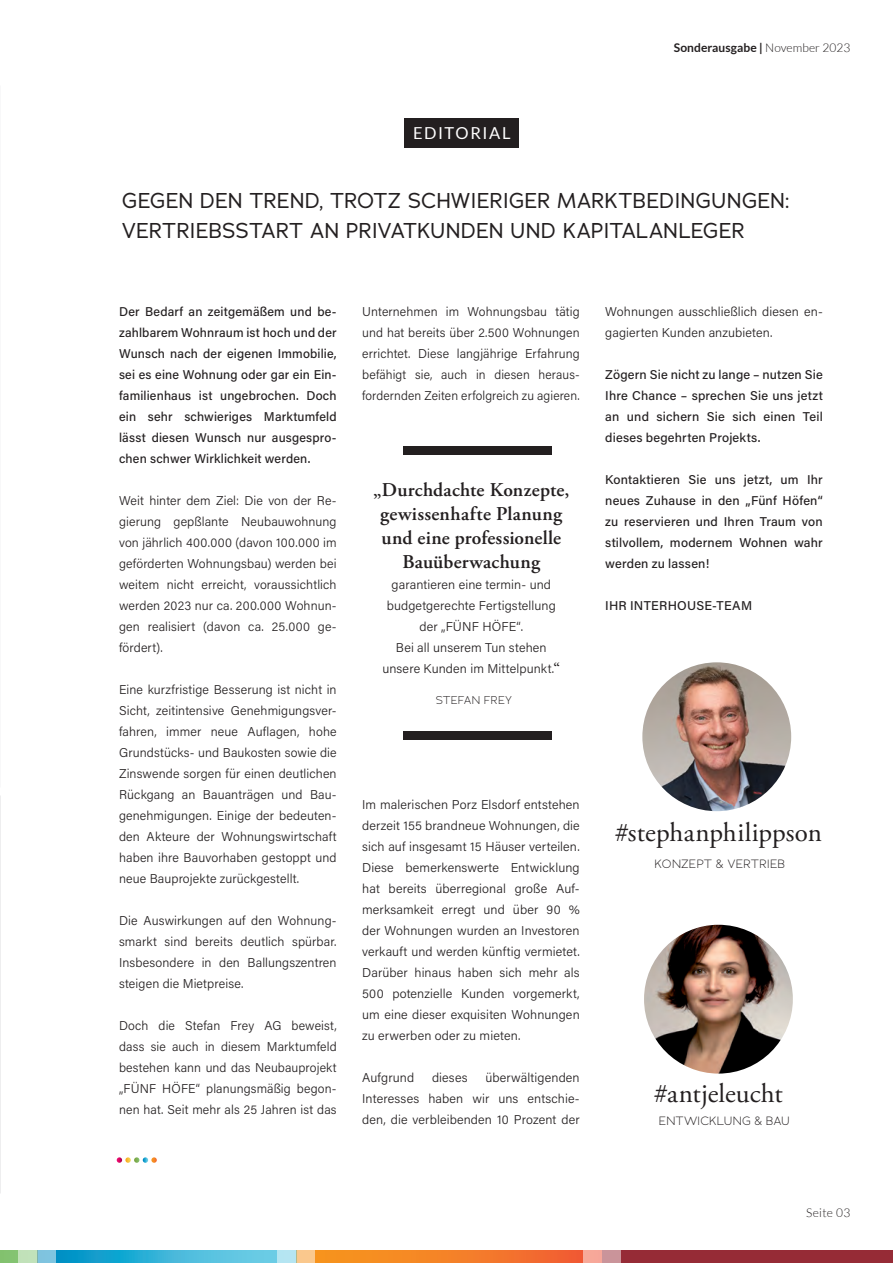
<style>
.page{position:relative;width:893px;height:1263px;background:#fff}
.page>*{position:absolute;margin:0;border:0;box-sizing:border-box;transform-origin:0 0}
.t1{font:27px "Adobe Garamond Pro";letter-spacing:.005em;color:#231f20}
.t2{font:21px/30px "Adrianna";letter-spacing:.01em;color:#231f20}
.t3{font:600 19.5px/24px "Adobe Garamond Pro";letter-spacing:.01em;color:#231f20;text-align:center}
.t4{font:16.5px "Lato";letter-spacing:.095em;color:#fff}
.t5{font:300 12.75px/21px "Acumin Pro";letter-spacing:.01em;color:#231f20;text-align:justify}
.t6{font:500 12.75px/21px "Acumin Pro";letter-spacing:.015em;color:#231f20;text-align:justify}
.t7{font:300 12px "Adrianna";letter-spacing:.04em;color:#231f20}
.t8{font:700 12px "Lato";letter-spacing:.005em;color:#231f20}
.t9{font:300 12px "Lato";letter-spacing:.025em;color:#231f20}
.t10{font:300 11.25px "Adrianna";letter-spacing:.05em;color:#231f20}
.s1{font-weight:300}
.s2{font-family:"Adobe Garamond Pro";font-weight:600;font-size:15px}
</style>
<div class="page">
<img style="left:644px;top:925px;width:149px;height:148px;border-radius:74px">
<div style="left:404px;top:118px;width:115px;height:29px;background:#231f20"></div>
<img style="left:642px;top:662px;width:149px;height:149px;border-radius:74px">
<img style="left:0;top:795px;width:1px;height:397px">
<div style="left:0;top:1250px;width:37px;height:13px;background:#83c271"></div>
<svg style="left:56px;top:1250px;width:221px;height:13px;background:#38b3d8"></svg>
<svg style="left:315px;top:1250px;width:268px;height:13px;background:#f47d27"></svg>
<div style="left:602px;top:1250px;width:291px;height:13px;background:#962b36"></div>
<svg style="left:18px;top:1250px;width:38px;height:13px"></svg>
<svg style="left:277px;top:1250px;width:38px;height:13px"></svg>
<svg style="left:583px;top:1250px;width:38px;height:13px"></svg>
<svg style="left:117px;top:1157px;width:40px;height:6px"></svg>
<div style="left:403px;top:731px;width:149px;height:9px;background:#231f20"></div>
<div style="left:403px;top:446px;width:149px;height:9px;background:#231f20"></div>
<p class="t4" style="left:413px;top:124px;width:99px">EDITORIAL</p>
<p class="t8" style="left:674px;top:41px;width:178px">Sonderausgabe | <span class="s1">November 2023</span></p>
<h2 class="t2" style="left:122px;top:185px;width:669px">GEGEN DEN TREND, TROTZ SCHWIERIGER MARKTBEDINGUNGEN:<br>VERTRIEBSSTART AN PRIVATKUNDEN UND KAPITALANLEGER</h2>
<p class="t6" style="left:119px;top:300px;width:219px">Der Bedarf an zeitgemäßem und be&shy;zahlbarem Wohnraum ist hoch und der Wunsch nach der eigenen Immobilie, sei es eine Wohnung oder gar ein Ein&shy;familienhaus ist ungebrochen. Doch ein sehr schwieriges Marktumfeld lässt diesen Wunsch nur ausgespro&shy;chen schwer Wirklichkeit werden.</p>
<p class="t5" style="left:119px;top:489px;width:219px">Weit hinter dem Ziel: Die von der Re&shy;gierung gepßlante Neubauwohnung von jährlich 400.000 (davon 100.000 im geförderten Wohnungsbau) werden bei weitem nicht erreicht, voraussichtlich werden 2023 nur ca. 200.000 Wohnun&shy;gen realisiert (davon ca. 25.000 ge&shy;fördert).</p>
<p class="t5" style="left:119px;top:678px;width:219px">Eine kurzfristige Besserung ist nicht in Sicht, zeitintensive Genehmigungsver&shy;fahren, immer neue Auflagen, hohe Grundstücks- und Baukosten sowie die Zinswende sorgen für einen deutlichen Rückgang an Bauanträgen und Bau&shy;genehmigungen. Einige der bedeuten&shy;den Akteure der Wohnungswirtschaft haben ihre Bauvorhaben gestoppt und neue Bauprojekte zurückgestellt.</p>
<p class="t5" style="left:119px;top:909px;width:219px">Die Auswirkungen auf den Wohnung&shy;smarkt sind bereits deutlich spürbar.<br>Insbesondere in den Ballungszentren steigen die Mietpreise.</p>
<p class="t5" style="left:119px;top:1014px;width:219px">Doch die Stefan Frey AG beweist, dass sie auch in diesem Marktumfeld bestehen kann und das Neubauprojekt „FÜNF HÖFE“ planungsmäßig begon&shy;nen hat. Seit mehr als 25 Jahren ist das</p>
<p class="t5" style="left:362px;top:300px;width:219px">Unternehmen im Wohnungsbau tätig und hat bereits über 2.500 Wohnungen errichtet. Diese langjährige Erfahrung befähigt sie, auch in diesen heraus&shy;fordernden Zeiten erfolgreich zu agieren.</p>
<h3 class="t3" style="left:373px;top:478px;width:198px">„Durchdachte Konzepte, gewissenhafte Planung und eine professionelle<br>Bauüberwachung</h3>
<p class="t5" style="left:382px;top:574px;width:179px;text-align:center">garantieren eine termin- und budgetgerechte Fertigstellung der „FÜNF HÖFE“.<br>Bei all unserem Tun stehen unsere Kunden im Mittelpunkt.<span class="s2">“</span></p>
<p class="t10" style="left:436px;top:693px;width:77px">STEFAN FREY</p>
<p class="t5" style="left:362px;top:793px;width:219px">Im malerischen Porz Elsdorf entstehen derzeit 155 brandneue Wohnungen, die sich auf insgesamt 15 Häuser verteilen.<br>Diese bemerkenswerte Entwicklung hat bereits überregional große Auf&shy;merksamkeit erregt und über 90 % der Wohnungen wurden an Investoren verkauft und werden künftig vermietet.<br>Darüber hinaus haben sich mehr als 500 potenzielle Kunden vorgemerkt, um eine dieser exquisiten Wohnungen zu erwerben oder zu mieten.</p>
<p class="t5" style="left:362px;top:1066px;width:54px">Aufgrund</p>
<p class="t5" style="left:432px;top:1066px;width:37px">dieses</p>
<p class="t5" style="left:362px;top:1066px;width:219px;text-indent:123px">überwältigenden Interesses haben wir uns entschie&shy;den, die verbleibenden 10 Prozent der</p>
<p class="t5" style="left:605px;top:300px;width:219px">Wohnungen ausschließlich diesen en&shy;gagierten Kunden anzubieten.</p>
<p class="t6" style="left:605px;top:363px;width:219px">Zögern Sie nicht zu lange – nutzen Sie Ihre Chance – sprechen Sie uns jetzt an und sichern Sie sich einen Teil dieses begehrten Projekts.</p>
<p class="t6" style="left:605px;top:468px;width:219px">Kontaktieren Sie uns jetzt, um Ihr neues Zuhause in den „Fünf Höfen“ zu reservieren und Ihren Traum von stilvollem, modernem Wohnen wahr werden zu lassen!</p>
<p class="t6" style="left:605px;top:594px;width:148px">IHR INTERHOUSE-TEAM</p>
<h1 class="t1" style="left:615px;top:817px;width:208px">#stephanphilippson</h1>
<p class="t7" style="left:655px;top:856px;width:132px">KONZEPT &amp; VERTRIEB</p>
<h1 class="t1" style="left:654px;top:1077px;width:130px">#antjeleucht</h1>
<p class="t7" style="left:659px;top:1113px;width:132px">ENTWICKLUNG &amp; BAU</p>
<p class="t9" style="left:806px;top:1206px;width:46px">Seite 03</p>
</div>
